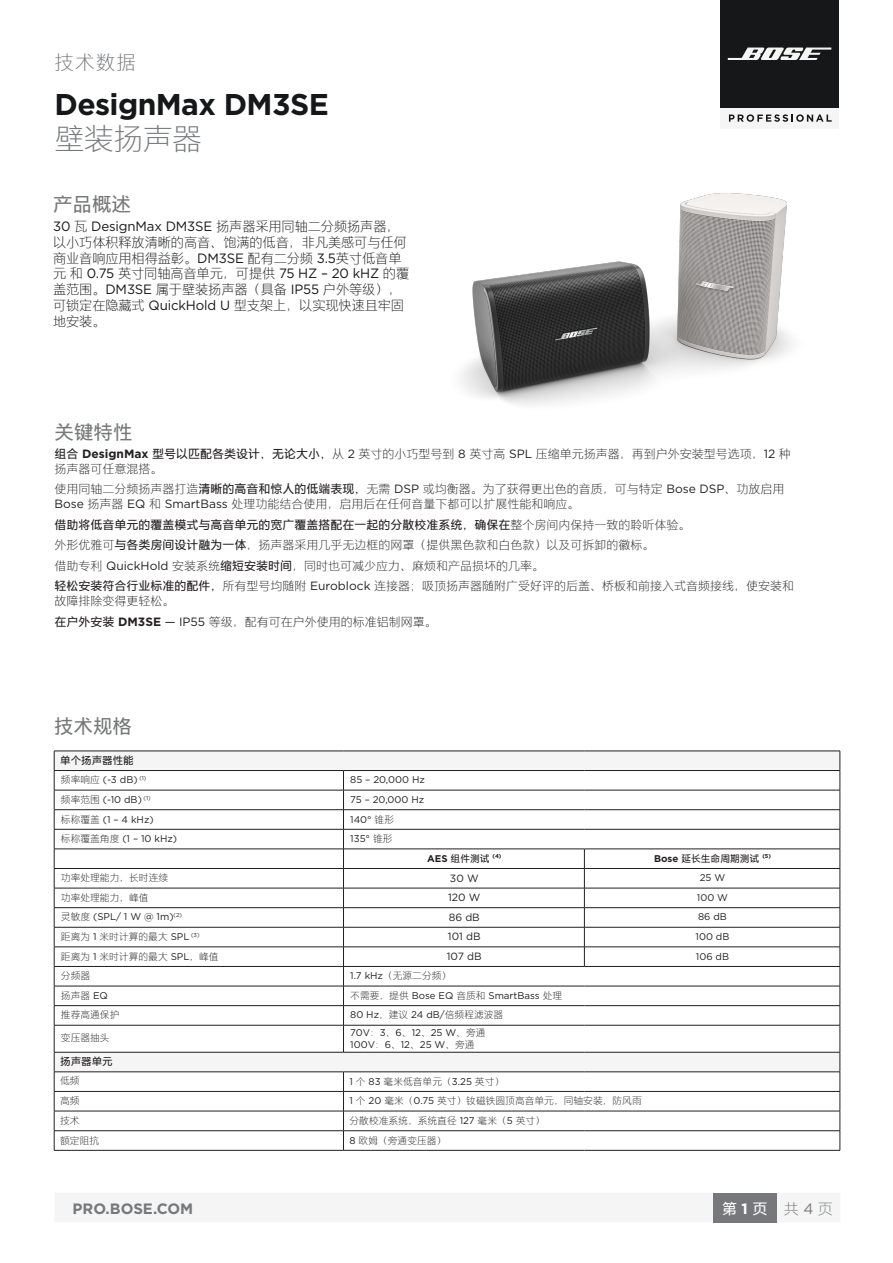
<style>
.page{position:relative;width:893px;height:1263px;background:#fff}
.page>*{position:absolute;margin:0;border:0;box-sizing:border-box;transform-origin:0 0}
.t1{font:700 30px "Gotham";letter-spacing:-.02em;color:#161718}
.t2{font:300 30px "M Ying Hei 18030 C2";letter-spacing:-.02em;color:#76787b}
.Text_Headers{font:700 19.5px "M Ying Hei 18030 C2";color:#777879}
.t3{font:300 19.5px "M Ying Hei 18030 C2";color:#76787b}
.t4{font:700 15px "Gotham";color:#76787b}
.t5{font:700 15px "M Ying Hei 18030 C2";color:#fff}
.t6{font:300 15px "M Ying Hei 18030 C2";color:#76787b}
.Body{font:300 13.5px/15.8px "M Ying Hei 18030 C2";letter-spacing:-.01em;color:#161718}
.Text_Plain_Bulleted{font:300 12px/15px "M Ying Hei 18030 C2";color:#231f20}
.Text_Plain_Bulleted-2{font:700 12px "M Ying Hei 18030 C2";color:#231f20}
.Text_Plain_Table_Cel{font:10.5px "Gotham";color:#231f20}
.Text_Table_Heading{font:700 10.5px "M Ying Hei 18030 C2";color:#231f20}
.Text_Plain_Table_Cel-2{font:9.75px/12px "Gotham";color:#231f20}
.Text_Plain_Table_Cel-3{font:300 9.75px "M Ying Hei 18030 C2";color:#231f20}
.Text_Table_Heading-2{font:300 9.75px "M Ying Hei 18030 C2";color:#231f20}
.Text_Table_Heading-3{font:9.75px "Gotham";color:#231f20}
.Text_Plain_Table_Cel-4{font:700 9.75px "M Ying Hei 18030 C2";color:#231f20}
.s1{font-family:"Gotham";font-weight:400}
.s2{font-weight:700}
.s3{font-family:"Gotham";font-weight:700}
.s4{font-weight:300}
.s5{font-family:"M Ying Hei 18030 C2";font-weight:300}
.s6{font-family:"Gotham"}
</style>
<div class="page">
<div style="left:55px;top:1193px;width:785px;height:29px;background:#f4f5f4"></div>
<div style="left:713px;top:1193px;width:64px;height:29px;background:#76787b"></div>
<svg style="left:54px;top:751px;width:787px;height:399px"></svg>
<hr style="left:584px;top:1130px;width:256px;height:1px;background:#231f20">
<hr style="left:54px;top:1150px;width:289px;height:1px;background:#231f20">
<hr style="left:343px;top:1150px;width:241px;height:1px;background:#231f20">
<hr style="left:584px;top:1150px;width:256px;height:1px;background:#231f20">
<img style="left:461px;top:193px;width:331px;height:212px">
<div style="left:720px;top:0;width:119px;height:128px;background:#161718"></div>
<div style="left:720px;top:108px;width:119px;height:21px;background:#f4f5f4"></div>
<svg style="left:729px;top:114px;width:103px;height:8px"></svg>
<svg style="left:728px;top:48px;width:103px;height:12px"></svg>
<p class="t3" style="left:55px;top:53px;width:83px">技术数据</p>
<p class="t1" style="left:55px;top:84px;width:276px">DesignMax DM3SE</p>
<p class="t2" style="left:55px;top:124px;width:149px">壁装扬声器</p>
<p class="Text_Headers" style="left:53px;top:193px;width:79px">产品概述</p>
<p class="Body" style="left:53px;top:219px;width:358px"><span class="s1">30</span> 瓦 <span class="s1">DesignMax DM3SE</span> 扬声器采用同轴二分频扬声器，以小巧体积释放清晰的高音、饱满的低音，非凡美感可与任何商业音响应用相得益彰。<span class="s1">DM3SE</span> 配有二分频 <span class="s1">3.5</span>英寸低音单元和 <span class="s1">0.75</span> 英寸同轴高音单元，可提供 <span class="s1">75 HZ – 20 kHZ</span> 的覆盖范围。<span class="s1">DM3SE</span> 属于壁装扬声器（具备 <span class="s1">IP55</span> 户外等级），可锁定在隐藏式 <span class="s1">QuickHold U</span> 型支架上，以实现快速且牢固地安装。</p>
<p class="Text_Headers" style="left:55px;top:421px;width:79px">关键特性</p>
<p class="Text_Plain_Bulleted" style="left:55px;top:446px;width:738px"><span class="s2">组合</span> <span class="s3">DesignMax</span> <span class="s2">型号以匹配各类设计，无论大小，</span>从 <span class="s1">2</span> 英寸的小巧型号到 <span class="s1">8</span> 英寸高 <span class="s1">SPL</span> 压缩单元扬声器，再到户外安装型号选项，<span class="s1">12</span> 种扬声器可任意混搭。</p>
<p class="Text_Plain_Bulleted" style="left:55px;top:482px;width:731px">使用同轴二分频扬声器打造<span class="s2">清晰的高音和惊人的低端表现，</span>无需 <span class="s1">DSP</span> 或均衡器。为了获得更出色的音质，可与特定 <span class="s1">Bose DSP</span>、功放启用<br><span class="s1">Bose</span> 扬声器 <span class="s1">EQ</span> 和 <span class="s1">SmartBass</span> 处理功能结合使用，启用后在任何音量下都可以扩展性能和响应。</p>
<p class="Text_Plain_Bulleted-2" style="left:55px;top:518px;width:638px">借助将低音单元的覆盖模式与高音单元的宽广覆盖搭配在一起的分散校准系统，确保在<span class="s4">整个房间内保持一致的聆听体验。</span></p>
<p class="Text_Plain_Bulleted" style="left:55px;top:538px;width:602px">外形优雅可<span class="s2">与各类房间设计融为一体</span>，扬声器采用几乎无边框的网罩（提供黑色款和白色款）以及可拆卸的徽标。</p>
<p class="Text_Plain_Bulleted" style="left:55px;top:558px;width:491px">借助专利 <span class="s1">QuickHold</span> 安装系统<span class="s2">缩短安装时间</span>，同时也可减少应力、麻烦和产品损坏的几率。</p>
<p class="Text_Plain_Bulleted" style="left:55px;top:578px;width:741px"><span class="s2">轻松安装符合行业标准的配件，</span>所有型号均随附 <span class="s1">Euroblock</span> 连接器；吸顶扬声器随附广受好评的后盖、桥板和前接入式音频接线，使安装和故障排除变得更轻松。</p>
<p class="Text_Plain_Bulleted" style="left:55px;top:614px;width:384px"><span class="s2">在户外安装</span> <span class="s3">DM3SE</span> <span class="s1">— IP55</span> 等级，配有可在户外使用的标准铝制网罩。</p>
<p class="Text_Headers" style="left:54px;top:715px;width:79px">技术规格</p>
<p class="Text_Table_Heading" style="left:60px;top:754px;width:75px">单个扬声器性能</p>
<p class="Text_Plain_Table_Cel-2" style="left:61px;top:774px;width:87px"><span class="s5">频率响应</span> (-3 dB) <sup>(1)</sup></p>
<p class="Text_Plain_Table_Cel-2" style="left:350px;top:774px;width:76px">85 – 20,000 Hz</p>
<p class="Text_Table_Heading-3" style="left:61px;top:793px;width:91px"><span class="s5">频率范围</span> (-10 dB) <sup>(1)</sup></p>
<p class="Text_Plain_Table_Cel-2" style="left:350px;top:793px;width:76px">75 – 20,000 Hz</p>
<p class="Text_Table_Heading-3" style="left:61px;top:813px;width:94px"><span class="s5">标称覆盖</span> (1 – 4 kHz)</p>
<p class="Text_Plain_Table_Cel-2" style="left:350px;top:813px;width:45px">140° <span class="s5">锥形</span></p>
<p class="Text_Table_Heading-3" style="left:61px;top:832px;width:118px"><span class="s5">标称覆盖角度</span> (1 – 10 kHz)</p>
<p class="Text_Plain_Table_Cel-2" style="left:350px;top:832px;width:44px">135° <span class="s5">锥形</span></p>
<p class="Text_Plain_Table_Cel-4" style="left:427px;top:853px;width:76px"><span class="s6">AES</span> 组件测试 <sup>(4)</sup></p>
<p class="Text_Plain_Table_Cel-4" style="left:654px;top:853px;width:118px"><span class="s6">Bose</span> 延长生命周期测试 <sup>(5)</sup></p>
<p class="Text_Table_Heading-2" style="left:61px;top:873px;width:109px">功率处理能力，长时连续</p>
<p class="Text_Plain_Table_Cel" style="left:450px;top:871px;width:30px">30 W</p>
<p class="Text_Plain_Table_Cel-2" style="left:700px;top:872px;width:27px">25 W</p>
<p class="Text_Table_Heading-2" style="left:61px;top:892px;width:89px">功率处理能力，峰值</p>
<p class="Text_Plain_Table_Cel" style="left:448px;top:891px;width:34px">120 W</p>
<p class="Text_Plain_Table_Cel-2" style="left:697px;top:891px;width:33px">100 W</p>
<p class="Text_Table_Heading-3" style="left:61px;top:911px;width:122px"><span class="s5">灵敏度</span> (SPL/ 1 W @ 1m)<sup>(2)</sup></p>
<p class="Text_Plain_Table_Cel" style="left:449px;top:910px;width:33px">86 dB</p>
<p class="Text_Plain_Table_Cel-2" style="left:698px;top:911px;width:30px">86 dB</p>
<p class="Text_Table_Heading-2" style="left:61px;top:932px;width:140px">距离为 <span class="s1">1</span> 米时计算的最大 <span class="s1">SPL</span> <sup>(3)</sup></p>
<p class="Text_Plain_Table_Cel" style="left:448px;top:930px;width:34px">101 dB</p>
<p class="Text_Plain_Table_Cel-2" style="left:696px;top:930px;width:35px">100 dB</p>
<p class="Text_Table_Heading-2" style="left:61px;top:951px;width:159px">距离为 <span class="s1">1</span> 米时计算的最大 <span class="s1">SPL</span>，峰值</p>
<p class="Text_Plain_Table_Cel" style="left:447px;top:949px;width:36px">107 dB</p>
<p class="Text_Plain_Table_Cel-2" style="left:696px;top:950px;width:35px">106 dB</p>
<p class="Text_Table_Heading-2" style="left:61px;top:971px;width:31px">分频器</p>
<p class="Text_Plain_Table_Cel-3" style="left:350px;top:971px;width:103px"><span class="s1">1.7 kHz</span>（无源二分频）</p>
<p class="Text_Table_Heading-2" style="left:61px;top:990px;width:48px">扬声器 <span class="s1">EQ</span></p>
<p class="Text_Plain_Table_Cel-2" style="left:350px;top:989px;width:213px"><span class="s5">不需要，提供</span> Bose EQ <span class="s5">音质和</span> SmartBass <span class="s5">处理</span></p>
<p class="Text_Table_Heading-2" style="left:61px;top:1010px;width:60px">推荐高通保护</p>
<p class="Text_Plain_Table_Cel-2" style="left:350px;top:1009px;width:155px">80 Hz<span class="s5">，建议</span> 24 dB/<span class="s5">倍频程滤波器</span></p>
<p class="Text_Table_Heading-2" style="left:61px;top:1033px;width:50px">变压器抽头</p>
<p class="Text_Plain_Table_Cel-2" style="left:350px;top:1026px;width:137px">70V<span class="s5">：</span>3<span class="s5">、</span>6<span class="s5">、</span>12<span class="s5">、</span>25 W<span class="s5">、旁通<br></span>100V<span class="s5">：</span>6<span class="s5">、</span>12<span class="s5">、</span>25 W<span class="s5">、旁通</span></p>
<p class="Text_Table_Heading" style="left:60px;top:1055px;width:54px">扬声器单元</p>
<p class="Text_Plain_Table_Cel-3" style="left:60px;top:1076px;width:21px">低频</p>
<p class="Text_Plain_Table_Cel-3" style="left:349px;top:1076px;width:156px"><span class="s1">1</span> 个 <span class="s1">83</span> 毫米低音单元（<span class="s1">3.25</span> 英寸）</p>
<p class="Text_Plain_Table_Cel-3" style="left:60px;top:1096px;width:21px">高频</p>
<p class="Text_Plain_Table_Cel-3" style="left:349px;top:1096px;width:294px"><span class="s1">1</span> 个 <span class="s1">20</span> 毫米（<span class="s1">0.75</span> 英寸）钕磁铁圆顶高音单元，同轴安装，防风雨</p>
<p class="Text_Plain_Table_Cel-3" style="left:60px;top:1115px;width:21px">技术</p>
<p class="Text_Plain_Table_Cel-3" style="left:349px;top:1116px;width:197px">分散校准系统，系统直径 <span class="s1">127</span> 毫米（<span class="s1">5</span> 英寸）</p>
<p class="Text_Plain_Table_Cel-3" style="left:60px;top:1135px;width:41px">额定阻抗</p>
<p class="Text_Plain_Table_Cel-3" style="left:349px;top:1135px;width:98px"><span class="s1">8</span> 欧姆（旁通变压器）</p>
<p class="t4" style="left:73px;top:1198px;width:122px">PRO.BOSE.COM</p>
<p class="t5" style="left:722px;top:1200px;width:47px">第 <span class="s6">1</span> 页</p>
<p class="t6" style="left:784px;top:1201px;width:51px">共 <span class="s1">4</span> 页</p>
</div>
